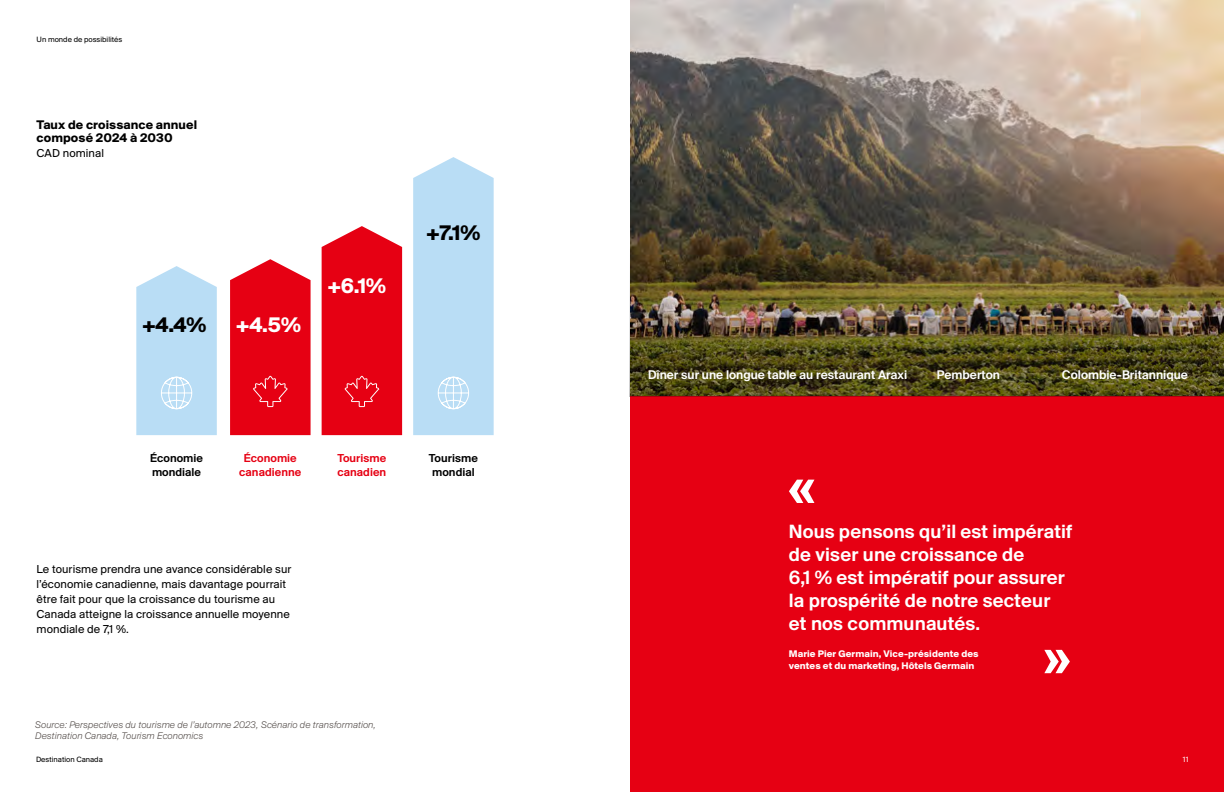
<style>
.page{position:relative;width:1224px;height:792px;background:#fff}
.page>*{position:absolute;margin:0;border:0;box-sizing:border-box;transform-origin:0 0}
.t1{font:700 22px "Suisse BP Intl";color:#000}
.t2{font:700 22px "Suisse BP Intl";color:#fff}
.t3{font:20px/23px "Suisse BP Intl Antique";letter-spacing:.005em;color:#fff}
.t4{font:700 13px/13px "Suisse BP Intl";letter-spacing:.005em;color:#000}
.t5{font:12px/15px "Suisse BP Intl";letter-spacing:.005em;color:#000}
.t6{font:600 12px "Suisse Intl";color:#fff}
.t7{font:12px/14px "Suisse BP Intl Antique";letter-spacing:.005em;color:#e60013;text-align:center}
.t8{font:12px/14px "Suisse BP Intl Antique";letter-spacing:.005em;color:#000}
.t9{font:italic 300 10px/11px "Suisse BP Intl";letter-spacing:.005em;color:#524b48}
.t10{font:700 10px/12px "Suisse BP Intl";letter-spacing:.005em;color:#fff}
.t11{font:8px "Suisse BP Intl";color:#000}
.t12{font:8px "Suisse BP Intl";color:#fff}
</style>
<div class="page">
<img style="left:630px;top:0;width:594px;height:247px">
<div style="left:630px;top:397px;width:594px;height:395px;background:#e60013"></div>
<img style="left:630px;top:247px;width:594px;height:150px">
<svg style="left:136px;top:266px;width:81px;height:169px;background:#bfe0f5"></svg>
<svg style="left:413px;top:157px;width:81px;height:278px;background:#bcdef5"></svg>
<svg style="left:230px;top:259px;width:81px;height:176px;background:#e71224"></svg>
<div style="left:322px;top:226px;width:80px;height:209px;background:#e60013"></div>
<svg style="left:789px;top:480px;width:25px;height:23px"></svg>
<svg style="left:1044px;top:650px;width:26px;height:23px"></svg>
<p class="t11" style="left:37px;top:35px;width:87px">Un monde de possibilités</p>
<p class="t4" style="left:37px;top:118px;width:162px">Taux de croissance annuel composé 2024 à 2030</p>
<p class="t5" style="left:37px;top:145px;width:69px">CAD nominal</p>
<h1 class="t1" style="left:143px;top:312px;width:65px">+4.4%</h1>
<h1 class="t2" style="left:236px;top:312px;width:66px">+4.5%</h1>
<h1 class="t2" style="left:328px;top:273px;width:60px">+6.1%</h1>
<h1 class="t1" style="left:427px;top:220px;width:55px">+7.1%</h1>
<p class="t8" style="left:150px;top:451px;width:54px">Économie mondiale</p>
<p class="t7" style="left:239px;top:451px;width:64px">Économie canadienne</p>
<p class="t7" style="left:337px;top:451px;width:50px;text-align:left">Tourisme canadien</p>
<p class="t8" style="left:429px;top:451px;width:50px">Tourisme mondial</p>
<p class="t5" style="left:37px;top:561px;width:256px">Le tourisme prendra une avance considérable sur l’économie canadienne, mais davantage pourrait être fait pour que la croissance du tourisme au Canada atteigne la croissance annuelle moyenne mondiale de 7,1 %.</p>
<p class="t9" style="left:35px;top:719px;width:342px">Source: Perspectives du tourisme de l’automne 2023, Scénario de transformation,<br>Destination Canada, Tourism Economics</p>
<p class="t11" style="left:36px;top:755px;width:68px">Destination Canada</p>
<p class="t6" style="left:648px;top:368px;width:261px">Dîner sur une longue table au restaurant Araxi</p>
<p class="t6" style="left:937px;top:368px;width:65px">Pemberton</p>
<p class="t6" style="left:1062px;top:368px;width:128px">Colombie-Britannique</p>
<h2 class="t3" style="left:789px;top:519px;width:285px">Nous pensons qu’il est impératif de viser une croissance de<br>6,1 % est impératif pour assurer la prospérité de notre secteur et nos communautés.</h2>
<p class="t10" style="left:789px;top:648px;width:191px">Marie Pier Germain, Vice-présidente des ventes et du marketing, Hôtels Germain</p>
<p class="t12" style="left:1183px;top:755px;width:7px">11</p>
</div>
